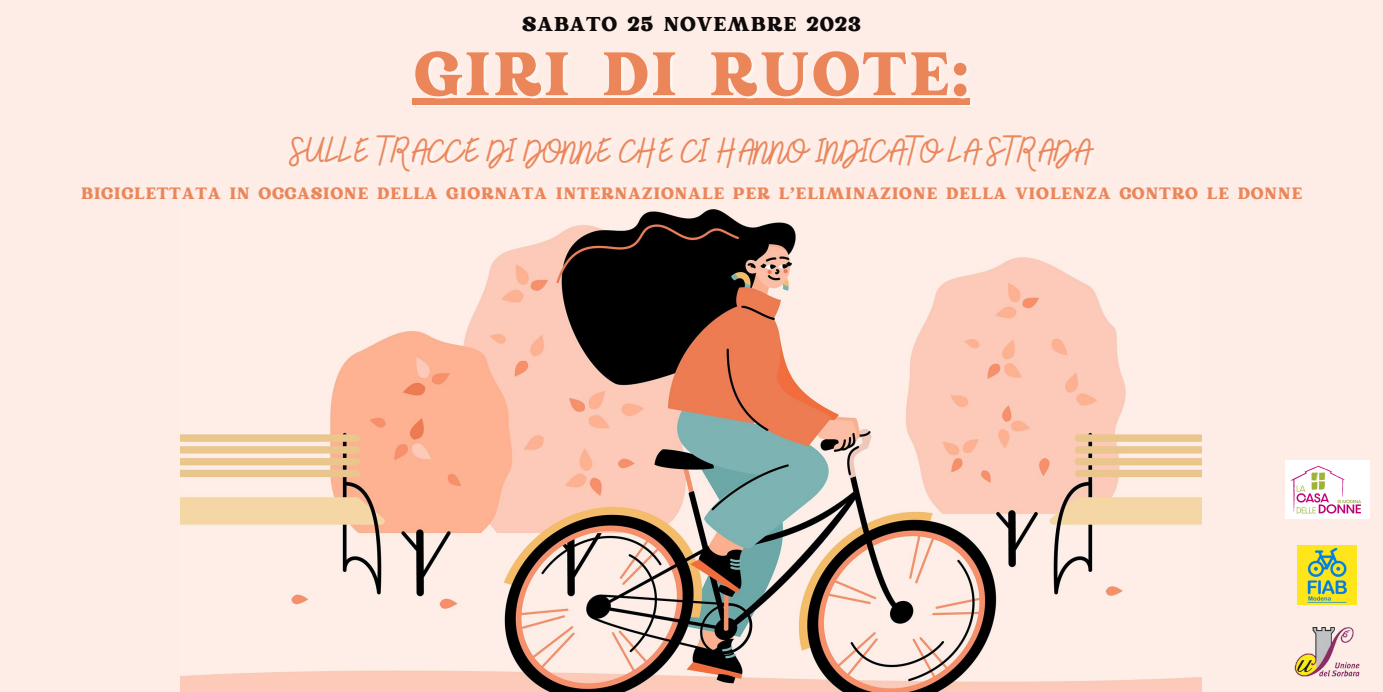
<style>
.page{position:relative;width:1383px;height:692px;background:#fff}
.page>*{position:absolute;margin:0;border:0;box-sizing:border-box;transform-origin:0 0}
.t1{font:61.04px "Rundeck";color:#eb865b}
.t2{font:39.28px "Bellaboo";color:#eb865b}
.t3{font:20px "Rundeck";color:#0d0a09}
.t4{font:16.4px "Rundeck";color:#eb865b}
</style>
<div class="page">
<img style="left:0;top:0;width:1382px;height:691px">
<div style="left:413px;top:98px;width:557px;height:6px;background:#eb865b"></div>
<img style="left:1294px;top:626px;width:65px;height:50px">
<img style="left:1297px;top:545px;width:59px;height:59px">
<img style="left:1285px;top:460px;width:84px;height:58px">
<p class="t3" style="left:522px;top:11px;width:341px">SABATO 25 NOVEMBRE 2023</p>
<p class="t1" style="left:413px;top:32px;width:559px">GIRI DI RUOTE:</p>
<p class="t2" style="left:291px;top:123px;width:802px">SULLE TRACCE DI DONNE CHE CI HANNO INDICATO LA STRADA</p>
<p class="t4" style="left:80px;top:182px;width:1223px">BICICLETTATA IN OCCASIONE DELLA GIORNATA INTERNAZIONALE PER L’ELIMINAZIONE DELLA VIOLENZA CONTRO LE DONNE</p>
</div>
